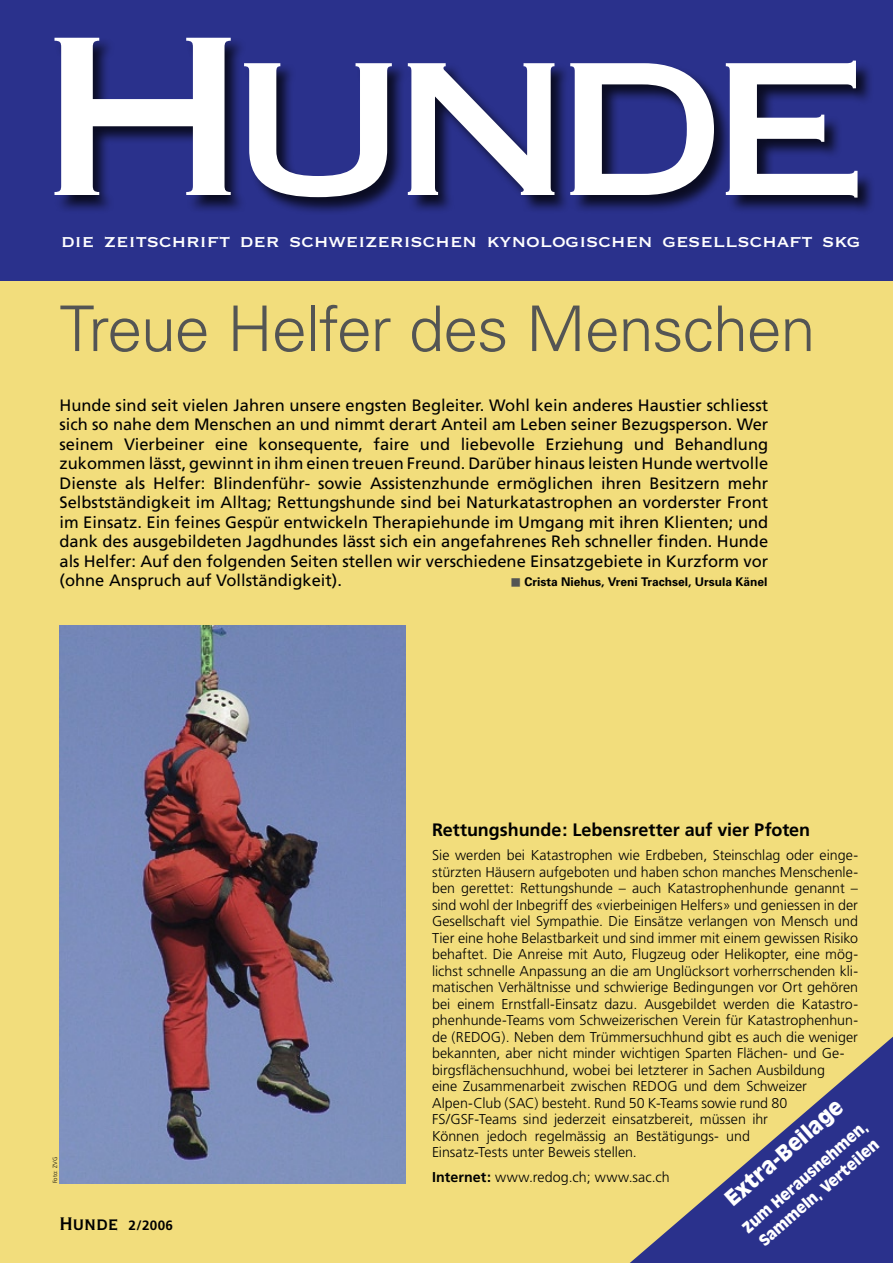
<style>
.page{position:relative;width:893px;height:1263px;background:#f2dd7c}
.page>*{position:absolute;margin:0;border:0;box-sizing:border-box;transform-origin:0 0}
.t1{font:216px "Copperplate Thirty One AB";letter-spacing:-.1em;color:#fff}
.t2{font:300 63px "Univers";letter-spacing:-.02em;color:#545554}
.t3{font:22.5px "Copperplate Thirty One BC";letter-spacing:-.01em;color:#fff}
.t4{font:900 21px "Antique Olive";color:#fff}
.t5{font:700 18px "Frutiger";letter-spacing:-.005em;color:#000}
.t6{font:16.5px/19.5px "Frutiger";color:#000;text-align:justify}
.t7{font:900 15px/21px "Antique Olive";color:#fff}
.t8{font:300 14.25px/16.5px "Frutiger";color:#000}
.t9{font:700 13.5px "Frutiger";color:#000}
.t10{font:700 12px "Univers";color:#000}
.t11{font:300 6px "Frutiger";letter-spacing:.01em;color:#000}
.s1{font-family:"Universal Newswith Comm Pi";font-weight:400;font-size:10.5px;color:#545554}
.s2{font-family:"Copperplate Thirty BC";font-weight:400;font-size:24px}
.s3{font-weight:700}
</style>
<div class="page">
<div style="left:0;top:0;width:893px;height:280px;background:#2a318c"></div>
<img style="left:60px;top:626px;width:345px;height:557px">
<svg style="left:630px;top:1037px;width:263px;height:226px"></svg>
<div style="left:53px;top:36px;width:821px;height:178px;background:#000;opacity:.75"></div>
<h1 class="t1" style="left:38px;top:-13px;width:832px">Hunde</h1>
<h3 class="t3" style="left:61px;top:230px;width:801px">die zeitschrift der schweizerischen kynologischen gesellschaft skg</h3>
<h2 class="t2" style="left:60px;top:291px;width:757px">Treue Helfer des Menschen</h2>
<p class="t6" style="left:60px;top:395px;width:710px">Hunde sind seit vielen Jahren unsere engsten Begleiter. Wohl kein anderes Haustier schliesst sich so nahe dem Menschen an und nimmt derart Anteil am Leben seiner Bezugsperson. Wer seinem Vierbeiner eine konsequente, faire und liebevolle Erziehung und Behandlung zukommen lässt, gewinnt in ihm einen treuen Freund. Darüber hinaus leisten Hunde wertvolle Dienste als Helfer: Blindenführ- sowie Assistenzhunde ermöglichen ihren Besitzern mehr Selbstständigkeit im Alltag; Rettungshunde sind bei Naturkatastrophen an vorderster Front im Einsatz. Ein feines Gespür entwickeln Therapiehunde im Umgang mit ihren Klienten; und dank des ausgebildeten Jagdhundes lässt sich ein angefahrenes Reh schneller finden. Hunde als Helfer: Auf den folgenden Seiten stellen wir verschiedene Einsatzgebiete in Kurzform vor (ohne Anspruch auf Vollständigkeit).</p>
<p class="t10" style="left:511px;top:575px;width:258px"><span class="s1">m</span> Crista Niehus, Vreni Trachsel, Ursula Känel</p>
<p class="t11" style="left:52px;top:1183px;width:28px;rotate:-90deg">Foto: ZVG</p>
<p class="t9" style="left:60px;top:1217px;width:115px"><span class="s2">Hunde</span> 2/2006</p>
<p class="t5" style="left:432px;top:819px;width:380px">Rettungshunde: Lebensretter auf vier Pfoten</p>
<p class="t8" style="left:432px;top:847px;width:428px">Sie werden bei Katastrophen wie Erdbeben, Steinschlag oder einge&shy;stürzten Häusern aufgeboten und haben schon manches Menschenle&shy;ben gerettet: Rettungshunde – auch Katastrophenhunde genannt – sind wohl der Inbegriff des «vierbeinigen Helfers» und geniessen in der Gesellschaft viel Sympathie. Die Einsätze verlangen von Mensch und Tier eine hohe Belastbarkeit und sind immer mit einem gewissen Risiko behaftet. Die Anreise mit Auto, Flugzeug oder Helikopter, eine mög&shy;lichst schnelle Anpassung an die am Unglücksort vorherrschenden kli&shy;matischen Verhältnisse und schwierige Bedingungen vor Ort gehören bei einem Ernstfall-Einsatz dazu. Ausgebildet werden die Katastro&shy;phenhunde-Teams vom Schweizerischen Verein für Katastrophenhun&shy;de (REDOG). Neben dem Trümmersuchhund gibt es auch die weniger bekannten, aber nicht minder wichtigen Sparten Flächen- und Ge&shy;birgsflächensuchhund, wobei bei letzterer in Sachen Ausbildung<br>eine Zusammenarbeit zwischen REDOG und dem Schweizer Alpen-Club (SAC) besteht. Rund 50 K-Teams sowie rund 80<br>FS/GSF-Teams sind jederzeit einsatzbereit, müssen ihr<br>Können jedoch regelmässig an Bestätigungs- und<br>Einsatz-Tests unter Beweis stellen.</p>
<h3 class="t4" style="left:720px;top:1192px;width:150px;rotate:-41deg">Extra-Beilage</h3>
<p class="t7" style="left:738px;top:1221px;width:162px;rotate:-41deg">Zum Herausnehmen,<br>Sammeln, Verteilen</p>
<p class="t8" style="left:432px;top:1169px;width:239px"><span class="s3">Internet:</span> www.redog.ch; www.sac.ch</p>
</div>
